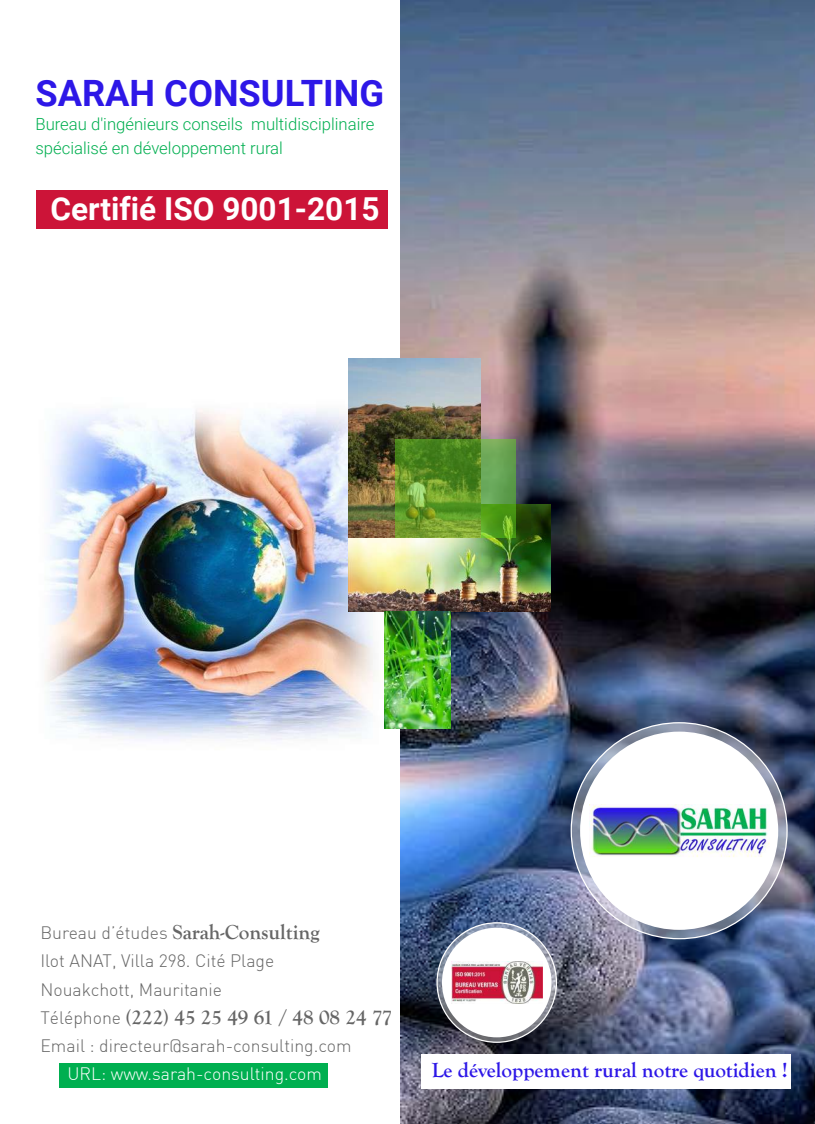
<style>
.page{position:relative;width:815px;height:1124px;background:#fff}
.page>*{position:absolute;margin:0;border:0;box-sizing:border-box;transform-origin:0 0}
.t1{font:700 36.25px "Roboto";color:#2d17e7}
.t2{font:700 31.5px "Roboto";color:#fff}
.t3{font:700 21.12px "Goudy Old Style T";color:#666}
.t4{font:700 21.12px "Goudy Old Style T";color:#2d17e7}
.t5{font:300 17.62px/28.2px "DIN";color:#666}
.t6{font:300 17.62px "DIN";color:#fff}
.t7{font:300 16.75px/23.6px "Roboto";color:#00af50}
.s1{font-family:"DIN";font-weight:300;font-size:17.62px}
</style>
<div class="page">
<div style="left:37px;top:190px;width:351px;height:38px;background:#cc1438"></div>
<img style="left:400px;top:0;width:415px;height:1123px">
<img style="left:45px;top:397px;width:342px;height:343px">
<div style="left:59px;top:1062px;width:269px;height:25px;background:#00af50"></div>
<svg style="left:571px;top:722px;width:216px;height:216px;background:#9ba1b3"></svg>
<div style="left:580px;top:731px;width:198px;height:198px;background:#fff;border-radius:50%"></div>
<img style="left:589px;top:804px;width:180px;height:52px">
<svg style="left:437px;top:922px;width:119px;height:120px;background:#989da8"></svg>
<div style="left:442px;top:927px;width:110px;height:110px;background:#fff;border-radius:50%"></div>
<img style="left:451px;top:961px;width:91px;height:42px">
<div style="left:421px;top:1053px;width:370px;height:35px;background:#fff"></div>
<img style="left:349px;top:504px;width:202px;height:107px">
<img style="left:349px;top:359px;width:131px;height:178px">
<img style="left:385px;top:611px;width:65px;height:117px">
<svg style="left:396px;top:439px;width:120px;height:98px;background:#60982e"></svg>
<h1 class="t1" style="left:35px;top:68px;width:350px">SARAH CONSULTING</h1>
<p class="t7" style="left:35px;top:112px;width:341px">Bureau d'ingénieurs conseils multidisciplinaire spécialisé en développement rural</p>
<h2 class="t2" style="left:51px;top:187px;width:331px">Certifié ISO 9001-2015</h2>
<p class="t3" style="left:40px;top:920px;width:281px"><span class="s1">Bureau d’études</span> Sarah-Consulting</p>
<p class="t5" style="left:40px;top:946px;width:235px">Ilot ANAT, Villa 298. Cité Plage<br>Nouakchott, Mauritanie</p>
<p class="t3" style="left:40px;top:1004px;width:354px"><span class="s1">Téléphone</span> (222) 45 25 49 61 / 48 08 24 77</p>
<p class="t5" style="left:40px;top:1031px;width:313px">Email : directeur@sarah-consulting.com</p>
<p class="t6" style="left:67px;top:1062px;width:256px">URL: www.sarah-consulting.com</p>
<p class="t4" style="left:432px;top:1057px;width:358px">Le développement rural notre quotidien !</p>
</div>
